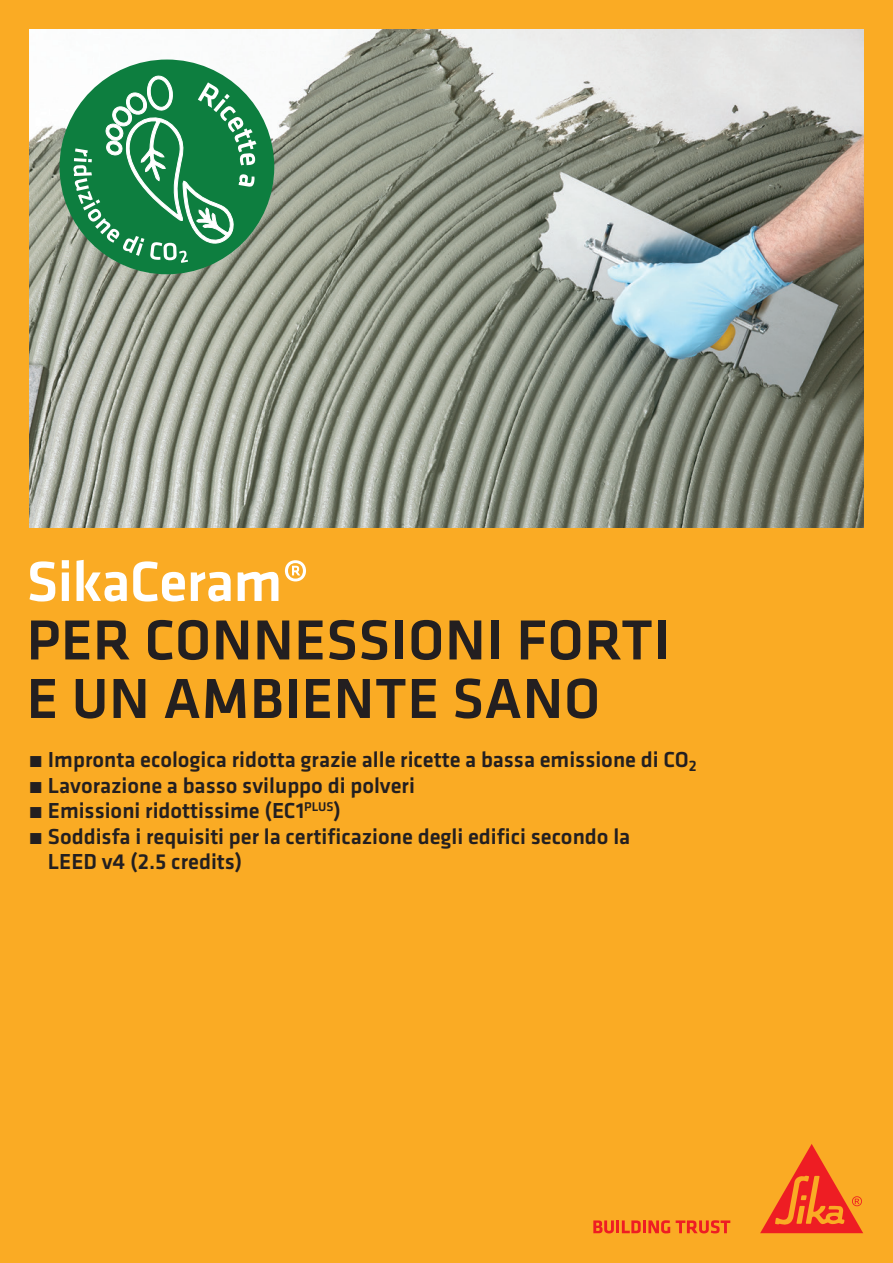
<style>
.page{position:relative;width:893px;height:1263px;background:#faab24}
.page>*{position:absolute;margin:0;border:0;box-sizing:border-box;transform-origin:0 0}
.t1{font:500 58.5px/58.5px "Klavika";letter-spacing:.01em;color:#231f20}
.t2{font:500 58.5px "Klavika";letter-spacing:-.01em;color:#fff}
.t3{font:500 22.5px/25.5px "Klavika";color:#231f20}
</style>
<div class="page">
<svg style="left:593px;top:1220px;width:77px;height:13px"></svg>
<svg style="left:676px;top:1220px;width:54px;height:13px"></svg>
<svg style="left:760px;top:1144px;width:103px;height:89px"></svg>
<img style="left:30px;top:30px;width:833px;height:497px">
<div style="left:60px;top:60px;width:214px;height:214px;background:#0d7e3f;border-radius:50%"></div>
<svg style="left:73px;top:75px;width:184px;height:188px"></svg>
<h1 class="t2" style="left:27px;top:542px;width:284px">SikaCeram®</h1>
<h1 class="t1" style="left:27px;top:609px;width:645px">PER CONNESSIONI FORTI<br>E UN AMBIENTE SANO</h1>
<p class="t3" style="left:28px;top:747px;width:670px">• Impronta ecologica ridotta grazie alle ricette a bassa emissione di CO<sub>2</sub></p>
<p class="t3" style="left:28px;top:772px;width:388px">• Lavorazione a basso sviluppo di polveri</p>
<p class="t3" style="left:28px;top:798px;width:314px">• Emissioni ridottissime (EC1<sup>PLUS</sup>)</p>
<p class="t3" style="left:48px;top:823px;width:584px;text-indent:-20px">• Soddisfa i requisiti per la certificazione degli edifici secondo la<br>LEED v4 (2.5 credits)</p>
</div>
